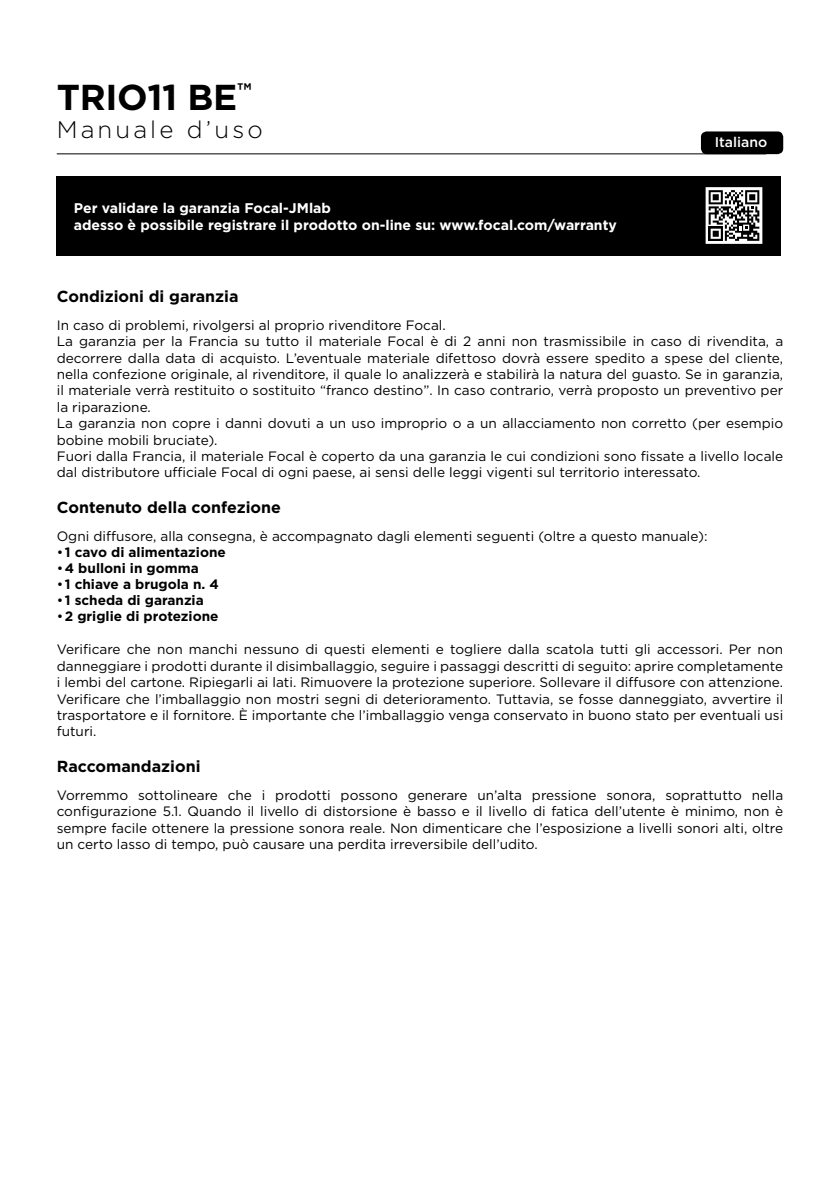
<style>
.page{position:relative;width:840px;height:1191px;background:#fff}
.page>*{position:absolute;margin:0;border:0;box-sizing:border-box;transform-origin:0 0}
.Titre_court{font:700 36px "Gotham";letter-spacing:-.01em;color:#000}
.Sous-titre{font:300 24px "Gotham";letter-spacing:.13em;color:#000}
.Intertitre{font:700 16px "Gotham";color:#000}
.Texte{font:700 14px "Gotham";color:#fff}
.t1{font:500 14px "Gotham";color:#fff}
.t2{font:13.6px/16.4px "Gotham";color:#000;text-align:justify}
.t3{font:700 13.6px "Gotham";color:#000}
.s1{font-weight:400}
</style>
<div class="page">
<hr style="left:57px;top:153px;width:708px;height:1px;background:#000">
<div style="left:700px;top:131px;width:82px;height:23px;background:#000;border-radius:6px"></div>
<div style="left:57px;top:176px;width:723px;height:79px;background:#000"></div>
<svg style="left:708px;top:190px;width:50px;height:51px"></svg>
<div style="left:705px;top:187px;width:57px;height:57px;border:2px solid #fff"></div>
<p class="Titre_court" style="left:57px;top:74px;width:196px">TRIO11 BE<sup>™</sup></p>
<p class="Sous-titre" style="left:57px;top:115px;width:207px">Manuale d’uso</p>
<p class="Texte" style="left:74px;top:198px;width:258px">Per validare la garanzia Focal-JMlab</p>
<p class="Texte" style="left:74px;top:215px;width:544px">adesso è possibile registrare il prodotto on-line su: www.focal.com/warranty</p>
<p class="t1" style="left:714px;top:133px;width:54px">Italiano</p>
<p class="Intertitre" style="left:57px;top:286px;width:183px">Condizioni di garanzia</p>
<p class="t2" style="left:57px;top:316px;width:390px">In caso di problemi, rivolgersi al proprio rivenditore Focal.</p>
<p class="t2" style="left:57px;top:333px;width:727px">La garanzia per la Francia su tutto il materiale Focal è di 2 anni non trasmissibile in caso di rivendita, a decorrere dalla data di acquisto. L’eventuale materiale difettoso dovrà essere spedito a spese del cliente, nella confezione originale, al rivenditore, il quale lo analizzerà e stabilirà la natura del guasto. Se in garanzia, il materiale verrà restituito o sostituito “franco destino”. In caso contrario, verrà proposto un preventivo per la riparazione.</p>
<p class="t2" style="left:57px;top:415px;width:727px">La garanzia non copre i danni dovuti a un uso improprio o a un allacciamento non corretto (per esempio bobine mobili bruciate).</p>
<p class="t2" style="left:57px;top:448px;width:727px">Fuori dalla Francia, il materiale Focal è coperto da una garanzia le cui condizioni sono fissate a livello locale dal distributore ufficiale Focal di ogni paese, ai sensi delle leggi vigenti sul territorio interessato.</p>
<p class="Intertitre" style="left:57px;top:497px;width:225px">Contenuto della confezione</p>
<p class="t2" style="left:57px;top:528px;width:651px">Ogni diffusore, alla consegna, è accompagnato dagli elementi seguenti (oltre a questo manuale):</p>
<p class="t3" style="left:57px;top:543px;width:170px"><span class="s1">•</span>1 cavo di alimentazione</p>
<p class="t3" style="left:57px;top:559px;width:143px"><span class="s1">•</span>4 bulloni in gomma</p>
<p class="t3" style="left:57px;top:575px;width:163px"><span class="s1">•</span>1 chiave a brugola n. 4</p>
<p class="t3" style="left:57px;top:591px;width:148px"><span class="s1">•</span>1 scheda di garanzia</p>
<p class="t3" style="left:57px;top:607px;width:163px"><span class="s1">•</span>2 griglie di protezione</p>
<p class="t2" style="left:57px;top:641px;width:727px">Verificare che non manchi nessuno di questi elementi e togliere dalla scatola tutti gli accessori. Per non danneggiare i prodotti durante il disimballaggio, seguire i passaggi descritti di seguito: aprire completamente i lembi del cartone. Ripiegarli ai lati. Rimuovere la protezione superiore. Sollevare il diffusore con attenzione.<br>Verificare che l’imballaggio non mostri segni di deterioramento. Tuttavia, se fosse danneggiato, avvertire il trasportatore e il fornitore. È importante che l’imballaggio venga conservato in buono stato per eventuali usi futuri.</p>
<p class="Intertitre" style="left:57px;top:756px;width:145px">Raccomandazioni</p>
<p class="t2" style="left:57px;top:786px;width:727px">Vorremmo sottolineare che i prodotti possono generare un’alta pressione sonora, soprattutto nella configurazione 5.1. Quando il livello di distorsione è basso e il livello di fatica dell’utente è minimo, non è sempre facile ottenere la pressione sonora reale. Non dimenticare che l’esposizione a livelli sonori alti, oltre un certo lasso di tempo, può causare una perdita irreversibile dell’udito.</p>
</div>
